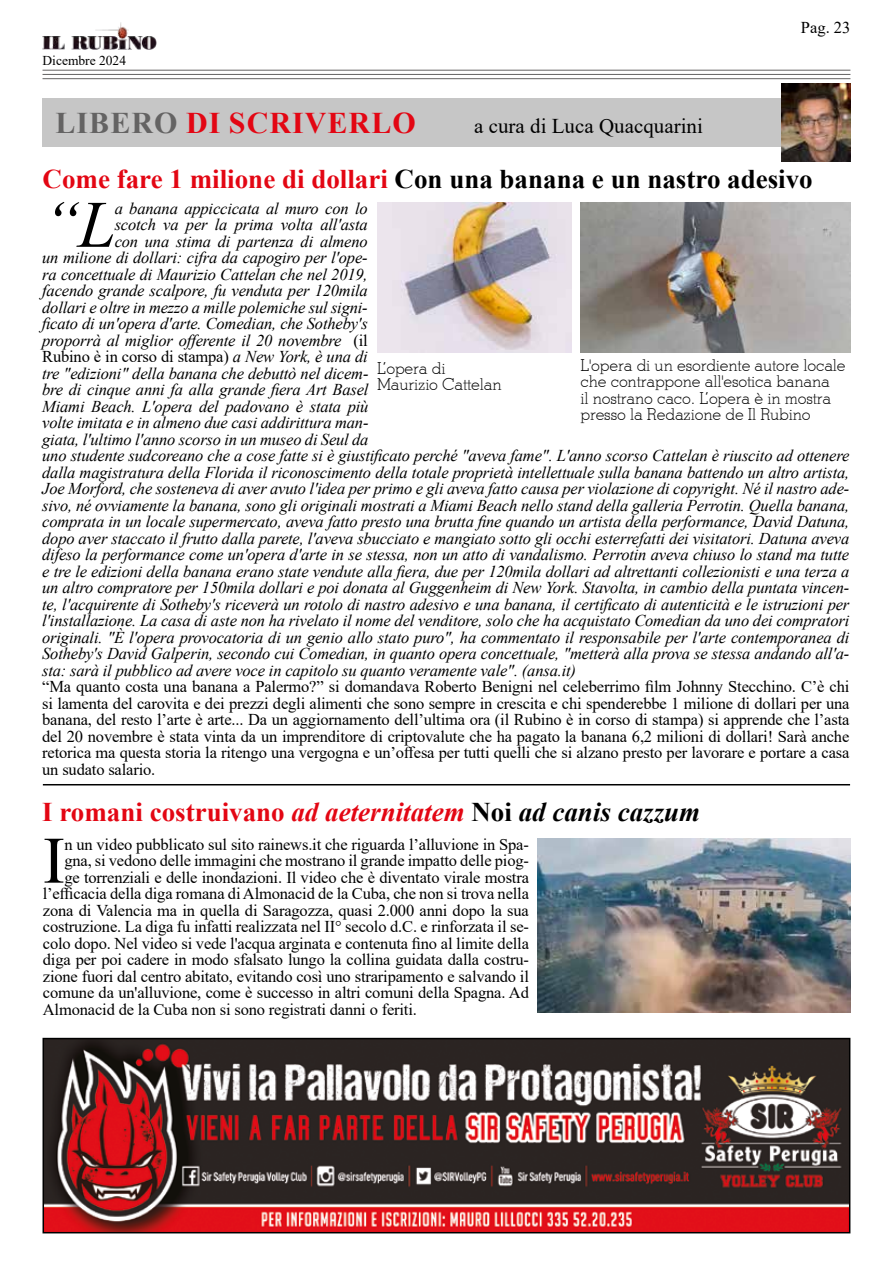
<style>
.page{position:relative;width:893px;height:1276px;background:#fff}
.page>*{position:absolute;margin:0;border:0;box-sizing:border-box;transform-origin:0 0}
.t1{font:italic 66.3px "Times New Roman";color:#000}
.t2{font:66.3px "Times New Roman";color:#000}
.t3{font:700 30px "Times New Roman";letter-spacing:.035em;color:#e30613}
.t4{font:700 27px "Times New Roman";color:#000}
.t5{font:700 27px "Times New Roman";color:#e30613}
.t6{font:21px "Times New Roman";color:#000}
.t7{font:italic 16.5px "Times New Roman";letter-spacing:-.01em;color:#000}
.t8{font:16.5px/16.5px "Times New Roman";letter-spacing:-.01em;color:#000;text-align:justify}
.t9{font:300 16.5px/16.5px "Stymie BT";letter-spacing:-.01em;color:#000}
.t10{font:13.5px "Times New Roman";color:#000}
.s1{color:#646363}
.s2{color:#e30613}
.s3{font-style:normal}
.s4{font-style:italic}
.s5{color:#000}
.s6{font-style:italic;color:#000}
</style>
<div class="page">
<hr style="left:43px;top:70px;width:807px;height:1px;background:#646363">
<hr style="left:43px;top:74px;width:807px;height:1px;background:#646363">
<hr style="left:43px;top:78px;width:807px;height:1px;background:#646363">
<img style="left:43px;top:22px;width:113px;height:28px">
<div style="left:42px;top:99px;width:807px;height:48px;background:#c6c6c6"></div>
<img style="left:781px;top:84px;width:69px;height:77px">
<img style="left:538px;top:838px;width:312px;height:175px">
<img style="left:377px;top:202px;width:195px;height:150px">
<img style="left:580px;top:202px;width:270px;height:150px">
<hr style="left:43px;top:784px;width:807px;height:1px;background:#000">
<img style="left:46px;top:1040px;width:801px;height:190px">
<div style="left:43px;top:1037px;width:807px;height:196px;border:2px solid #000"></div>
<p class="t10" style="left:43px;top:51px;width:85px">Dicembre 2024</p>
<p class="t8" style="left:801px;top:18px;width:51px">Pag. 23</p>
<h2 class="t3" style="left:55px;top:101px;width:362px"><span class="s1">LIBERO</span> DI SCRIVERLO</h2>
<p class="t6" style="left:474px;top:111px;width:230px">a cura di Luca Quacquarini</p>
<h3 class="t4" style="left:43px;top:159px;width:772px"><span class="s2">Come fare 1 milione di dollari</span> Con una banana e un nastro adesivo</h3>
<h1 class="t1" style="left:42px;top:179px;width:75px">“L</h1>
<p class="t7" style="left:115px;top:197px;width:255px">a banana appiccicata al muro con lo</p>
<p class="t7" style="left:115px;top:213px;width:255px">scotch va per la prima volta all'asta</p>
<p class="t7" style="left:115px;top:230px;width:255px">con una stima di partenza di almeno</p>
<p class="t7" style="left:42px;top:246px;width:327px">un milione di dollari: cifra da capogiro per l'ope-</p>
<p class="t7" style="left:42px;top:263px;width:327px">ra concettuale di Maurizio Cattelan che nel 2019,</p>
<p class="t7" style="left:42px;top:279px;width:327px">facendo grande scalpore, fu venduta per 120mila</p>
<p class="t7" style="left:42px;top:296px;width:327px">dollari e oltre in mezzo a mille polemiche sul signi-</p>
<p class="t7" style="left:42px;top:312px;width:327px">ficato di un'opera d'arte. Comedian, che Sotheby's</p>
<p class="t7" style="left:42px;top:329px;width:327px">proporrà al miglior offerente il 20 novembre <span class="s3">(il</span></p>
<p class="t8" style="left:42px;top:348px;width:327px">Rubino è in corso di stampa) <span class="s4">a New York, è una di</span></p>
<p class="t7" style="left:42px;top:362px;width:328px">tre "edizioni" della banana che debuttò nel dicem-</p>
<p class="t7" style="left:42px;top:378px;width:328px">bre di cinque anni fa alla grande fiera Art Basel</p>
<p class="t7" style="left:42px;top:395px;width:328px">Miami Beach. L'opera del padovano è stata più</p>
<p class="t7" style="left:42px;top:411px;width:328px">volte imitata e in almeno due casi addirittura man-</p>
<p class="t7" style="left:42px;top:428px;width:328px">giata, l'ultimo l'anno scorso in un museo di Seul da</p>
<p class="t7" style="left:42px;top:444px;width:809px">uno studente sudcoreano che a cose fatte si è giustificato perché "aveva fame". L'anno scorso Cattelan è riuscito ad ottenere</p>
<p class="t7" style="left:42px;top:461px;width:809px">dalla magistratura della Florida il riconoscimento della totale proprietà intellettuale sulla banana battendo un altro artista,</p>
<p class="t7" style="left:42px;top:477px;width:809px">Joe Morford, che sosteneva di aver avuto l'idea per primo e gli aveva fatto causa per violazione di copyright. Né il nastro ade-</p>
<p class="t7" style="left:42px;top:494px;width:809px">sivo, né ovviamente la banana, sono gli originali mostrati a Miami Beach nello stand della galleria Perrotin. Quella banana,</p>
<p class="t7" style="left:42px;top:510px;width:809px">comprata in un locale supermercato, aveva fatto presto una brutta fine quando un artista della performance, David Datuna,</p>
<p class="t7" style="left:42px;top:527px;width:808px">dopo aver staccato il frutto dalla parete, l'aveva sbucciato e mangiato sotto gli occhi esterrefatti dei visitatori. Datuna aveva</p>
<p class="t7" style="left:42px;top:543px;width:808px">difeso la performance come un'opera d'arte in se stessa, non un atto di vandalismo. Perrotin aveva chiuso lo stand ma tutte</p>
<p class="t7" style="left:42px;top:560px;width:809px">e tre le edizioni della banana erano state vendute alla fiera, due per 120mila dollari ad altrettanti collezionisti e una terza a</p>
<p class="t7" style="left:42px;top:576px;width:808px">un altro compratore per 150mila dollari e poi donata al Guggenheim di New York. Stavolta, in cambio della puntata vincen-</p>
<p class="t7" style="left:42px;top:593px;width:809px">te, l'acquirente di Sotheby's riceverà un rotolo di nastro adesivo e una banana, il certificato di autenticità e le istruzioni per</p>
<p class="t7" style="left:42px;top:609px;width:809px">l'installazione. La casa di aste non ha rivelato il nome del venditore, solo che ha acquistato Comedian da uno dei compratori</p>
<p class="t7" style="left:42px;top:626px;width:809px">originali. "È l'opera provocatoria di un genio allo stato puro", ha commentato il responsabile per l'arte contemporanea di</p>
<p class="t7" style="left:42px;top:642px;width:809px">Sotheby's David Galperin, secondo cui Comedian, in quanto opera concettuale, "metterà alla prova se stessa andando all'a-</p>
<p class="t7" style="left:42px;top:659px;width:535px">sta: sarà il pubblico ad avere voce in capitolo su quanto veramente vale". (ansa.it)</p>
<p class="t8" style="left:42px;top:678px;width:809px">“Ma quanto costa una banana a Palermo?” si domandava Roberto Benigni nel celeberrimo film Johnny Stecchino. C’è chi si lamenta del carovita e dei prezzi degli alimenti che sono sempre in crescita e chi spenderebbe 1 milione di dollari per una banana, del resto l’arte è arte... Da un aggiornamento dell’ultima ora (il Rubino è in corso di stampa) si apprende che l’asta del 20 novembre è stata vinta da un imprenditore di criptovalute che ha pagato la banana 6,2 milioni di dollari! Sarà anche retorica ma questa storia la ritengo una vergogna e un’offesa per tutti quelli che si alzano presto per lavorare e portare a casa un sudato salario.</p>
<p class="t9" style="left:580px;top:356px;width:267px">L'opera di un esordiente autore locale che contrappone all'esotica banana<br>il nostrano caco. L’opera è in mostra presso la Redazione de Il Rubino</p>
<p class="t9" style="left:377px;top:359px;width:126px">L’opera di<br>Maurizio Cattelan</p>
<h3 class="t5" style="left:42px;top:792px;width:660px">I romani costruivano <span class="s4">ad aeternitatem</span> <span class="s5">Noi</span> <span class="s6">ad canis cazzum</span></h3>
<h1 class="t2" style="left:43px;top:813px;width:24px">I</h1>
<p class="t8" style="left:64px;top:835px;width:466px">n un video pubblicato sul sito rainews.it che riguarda l’alluvione in Spa-</p>
<p class="t8" style="left:64px;top:852px;width:466px">gna, si vedono delle immagini che mostrano il grande impatto delle piog-</p>
<p class="t8" style="left:64px;top:868px;width:466px">ge torrenziali e delle inondazioni. Il video che è diventato virale mostra</p>
<p class="t8" style="left:43px;top:885px;width:488px">l’efficacia della diga romana di Almonacid de la Cuba, che non si trova nella</p>
<p class="t8" style="left:43px;top:901px;width:488px">zona di Valencia ma in quella di Saragozza, quasi 2.000 anni dopo la sua</p>
<p class="t8" style="left:43px;top:918px;width:488px">costruzione. La diga fu infatti realizzata nel II° secolo d.C. e rinforzata il se-</p>
<p class="t8" style="left:43px;top:934px;width:488px">colo dopo. Nel video si vede l'acqua arginata e contenuta fino al limite della</p>
<p class="t8" style="left:43px;top:951px;width:488px">diga per poi cadere in modo sfalsato lungo la collina guidata dalla costru-</p>
<p class="t8" style="left:43px;top:967px;width:488px">zione fuori dal centro abitato, evitando così uno straripamento e salvando il</p>
<p class="t8" style="left:43px;top:984px;width:488px">comune da un'alluvione, come è successo in altri comuni della Spagna. Ad</p>
<p class="t8" style="left:43px;top:1000px;width:376px">Almonacid de la Cuba non si sono registrati danni o feriti.</p>
</div>
